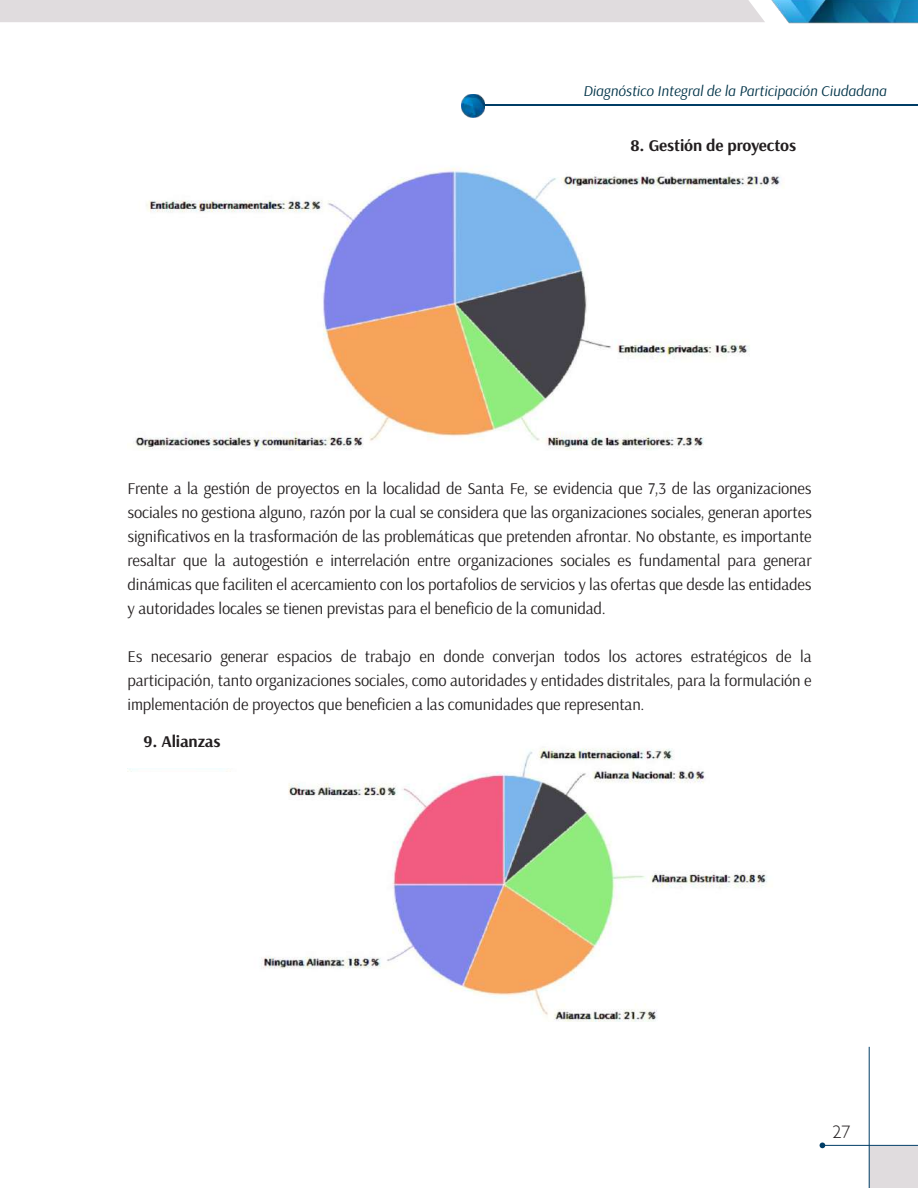
<style>
.page{position:relative;width:918px;height:1188px;background:#fff}
.page>*{position:absolute;margin:0;border:0;box-sizing:border-box;transform-origin:0 0}
.t1{font:300 18px "Humanist 521 BT";color:#231f20}
.t2{font:16.5px/24px "Arsenal";letter-spacing:-.01em;color:#231f20;text-align:justify}
.t3{font:700 16.5px "Arsenal";letter-spacing:-.01em;color:#231f20;scale:1.04 1}
.t4{font:italic 15px "Arsenal";color:#003348}
</style>
<div class="page">
<div style="left:869px;top:1146px;width:49px;height:42px;background:#e0dcde"></div>
<hr style="left:822px;top:1145px;width:96px;height:1px;background:#003d66">
<svg style="left:820px;top:1143px;width:5px;height:5px"></svg>
<hr style="left:869px;top:1047px;width:1px;height:141px;background:#003d66">
<hr style="left:477px;top:105px;width:441px;height:1px;background:#003d66">
<img style="left:462px;top:94px;width:23px;height:24px">
<img style="left:771px;top:0;width:147px;height:24px">
<div style="left:0;top:0;width:765px;height:22px;background:#e0dcde"></div>
<img style="left:133px;top:167px;width:648px;height:283px">
<img style="left:128px;top:748px;width:639px;height:273px">
<div style="left:609px;top:119px;width:212px;height:52px;background:#fff"></div>
<div style="left:83px;top:725px;width:197px;height:42px;background:#fff"></div>
<p class="t4" style="left:583px;top:82px;width:305px">Diagnóstico Integral de la Participación Ciudadana</p>
<p class="t3" style="left:631px;top:135px;width:161px">8. Gestión de proyectos</p>
<p class="t2" style="left:128px;top:476px;width:686px">Frente a la gestión de proyectos en la localidad de Santa Fe, se evidencia que 7,3 de las organizaciones sociales no gestiona alguno, razón por la cual se considera que las organizaciones sociales, generan aportes significativos en la trasformación de las problemáticas que pretenden afrontar. No obstante, es importante resaltar que la autogestión e interrelación entre organizaciones sociales es fundamental para generar dinámicas que faciliten el acercamiento con los portafolios de servicios y las ofertas que desde las entidades y autoridades locales se tienen previstas para el beneficio de la comunidad.</p>
<p class="t2" style="left:128px;top:644px;width:686px">Es necesario generar espacios de trabajo en donde converjan todos los actores estratégicos de la participación, tanto organizaciones sociales, como autoridades y entidades distritales, para la formulación e implementación de proyectos que beneficien a las comunidades que representan.</p>
<p class="t3" style="left:143px;top:731px;width:76px">9. Alianzas</p>
<p class="t1" style="left:833px;top:1121px;width:20px">27</p>
</div>
